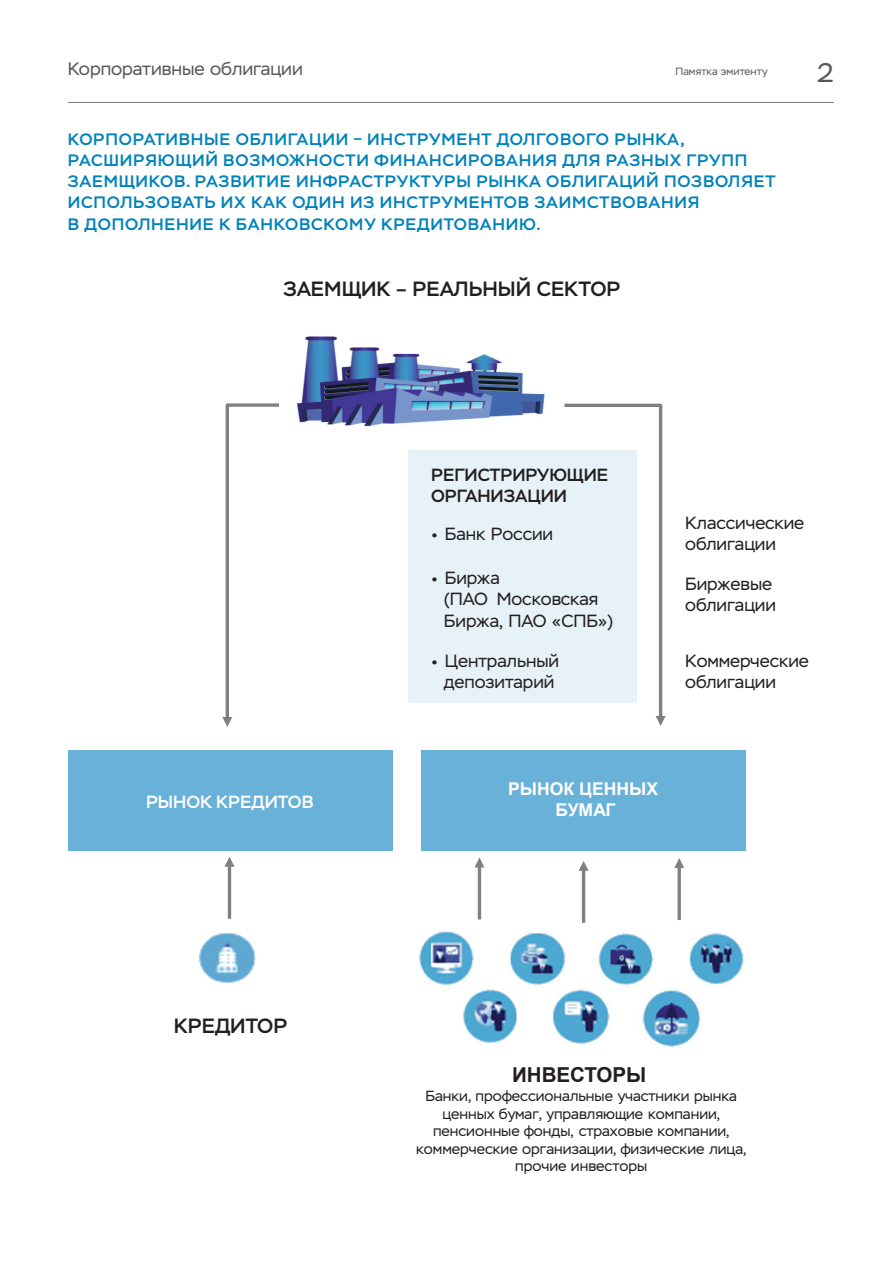
<style>
.page{position:relative;width:893px;height:1263px;background:#fff}
.page>*{position:absolute;margin:0;border:0;box-sizing:border-box;transform-origin:0 0}
.t1{font:27px "Stem";color:#57585a}
.t2{font:500 20.55px "Stem";color:#231f20}
.t3{font:700 20.55px "Arial";color:#231f20}
.t4{font:18px "Stem";color:#57585a}
.t5{font:17.55px/21.1px "Stem";color:#231f20}
.t6{font:500 17.55px/21.1px "Stem";color:#231f20}
.t7{font:700 17.55px/21.1px "Arial";color:#fff;text-align:center}
.t8{font:500 17.55px "Stem";color:#fff}
.t9{font:500 16.5px/21.3px "Stem";letter-spacing:.045em;color:#0082ba}
.t10{font:14.55px/17.5px "Stem";color:#231f20;text-align:center}
.t11{font:10.5px "Stem";color:#57585a}
.s1{font-size:29.4px}
</style>
<div class="page">
<hr style="left:68px;top:102px;width:766px;height:1px;background:#76787b">
<img style="left:198px;top:933px;width:58px;height:50px">
<img style="left:296px;top:336px;width:249px;height:91px">
<div style="left:68px;top:750px;width:325px;height:100px;background:#68b1d8"></div>
<svg style="left:222px;top:403px;width:57px;height:324px"></svg>
<div style="left:421px;top:750px;width:325px;height:100px;background:#68b1d8"></div>
<div style="left:408px;top:450px;width:228px;height:253px;background:#e6f2f8"></div>
<svg style="left:564px;top:403px;width:102px;height:323px"></svg>
<hr style="left:478px;top:866px;width:3px;height:53px;background:#80807f">
<svg style="left:474px;top:857px;width:10px;height:10px"></svg>
<hr style="left:582px;top:869px;width:3px;height:54px;background:#80807f">
<svg style="left:579px;top:861px;width:10px;height:10px"></svg>
<hr style="left:678px;top:866px;width:3px;height:54px;background:#80807f">
<svg style="left:674px;top:858px;width:10px;height:10px"></svg>
<hr style="left:228px;top:865px;width:3px;height:54px;background:#80807f">
<svg style="left:224px;top:857px;width:10px;height:10px"></svg>
<img style="left:419px;top:931px;width:325px;height:116px">
<p class="t4" style="left:68px;top:58px;width:237px">Корпоративные облигации</p>
<p class="t11" style="left:675px;top:66px;width:93px">Памятка эмитенту</p>
<h1 class="t1" style="left:817px;top:56px;width:18px">2</h1>
<p class="t9" style="left:68px;top:128px;width:709px">Корпоративные облигации – инструмент долгового рынКа, расширяющий возможности финансирования для разных групп заемщиКов. развитие инфраструКтуры рынКа облигаций позволяет использовать их КаК один из инструментов заимствования<br>в дополнение К банКовсКому Кредитованию.</p>
<p class="t2" style="left:283px;top:276px;width:338px">ЗАЕМЩИК – РЕАЛЬНЫЙ СЕКТОР</p>
<p class="t8" style="left:146px;top:791px;width:169px">РЫНОК КРЕДИТОВ</p>
<p class="t2" style="left:174px;top:1013px;width:115px">КРЕДИТОР</p>
<p class="t6" style="left:431px;top:464px;width:179px">РЕГИСТРИРУЮЩИЕ<br>ОРГАНИЗАЦИИ</p>
<p class="t5" style="left:431px;top:523px;width:123px"><span class="s1">•</span> Банк России</p>
<p class="t5" style="left:444px;top:568px;width:171px;text-indent:-13px"><span class="s1">•</span> Биржа<br>(ПАО Московская<br>Биржа, ПАО «СПБ»)</p>
<p class="t5" style="left:431px;top:650px;width:129px;text-align:center"><span class="s1">•</span> Центральный депозитарий</p>
<p class="t5" style="left:685px;top:512px;width:121px">Классические облигации</p>
<p class="t5" style="left:685px;top:573px;width:92px">Биржевые облигации</p>
<p class="t5" style="left:685px;top:650px;width:125px">Коммерческие облигации</p>
<p class="t7" style="left:508px;top:779px;width:152px">РЫНОК ЦЕННЫХ<br>БУМАГ</p>
<p class="t3" style="left:512px;top:1061px;width:136px">ИНВЕСТОРЫ</p>
<p class="t10" style="left:416px;top:1088px;width:332px">Банки, профессиональные участники рынка ценных бумаг, управляющие компании, пенсионные фонды, страховые компании, коммерческие организации, физические лица, прочие инвесторы</p>
</div>
